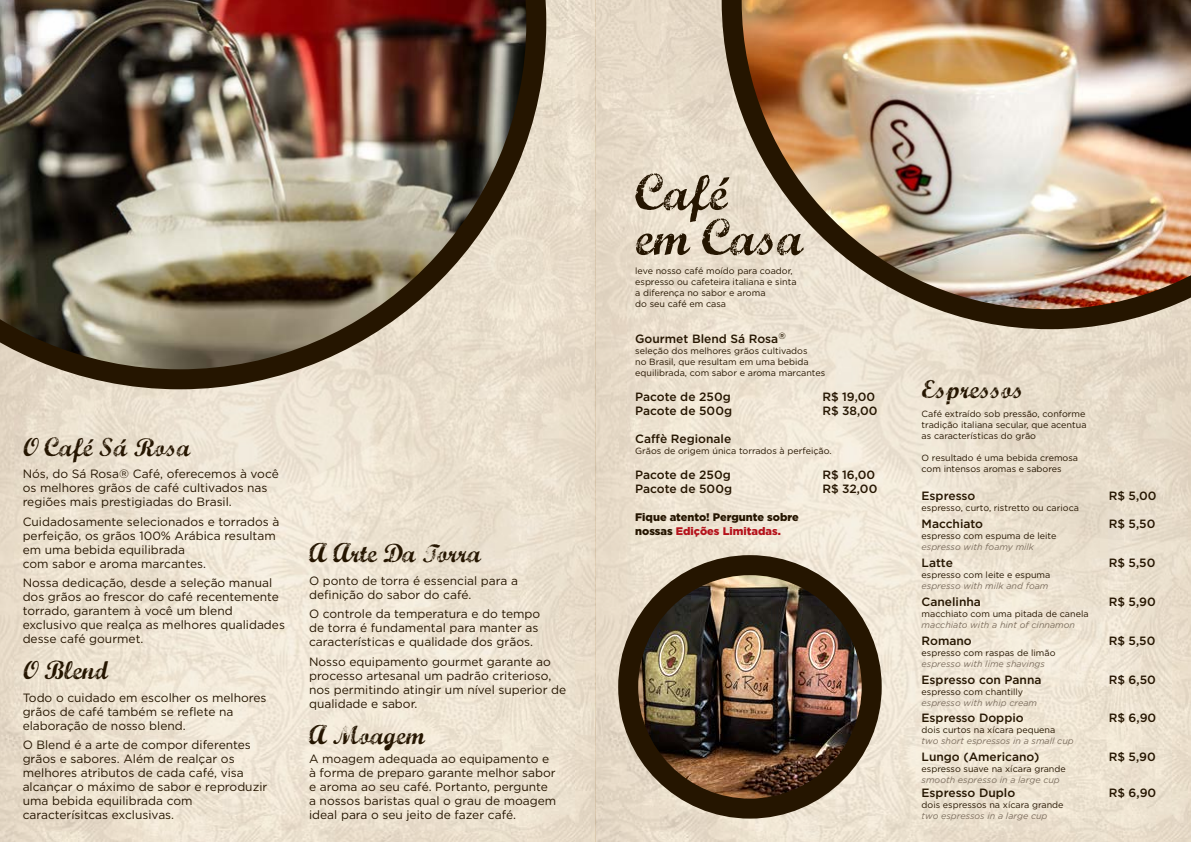
<style>
.page{position:relative;width:1191px;height:842px;background:#fff}
.page>*{position:absolute;margin:0;border:0;box-sizing:border-box;transform-origin:0 0}
.t1{font:50px/45px "Marcelle Script";color:#251500}
.t2{font:26px "Marcelle Script";color:#251500}
.t3{font:12px/14px "Gotham";color:#251500}
.t4{font:500 12px "Gotham";color:#251500}
.t5{font:900 11px/14px "Gotham";color:#251500}
.t6{font:9px/11px "Gotham";color:#251500}
.t7{font:italic 9px "Gotham";color:#7e7060}
.s1{color:#b5121b}
</style>
<div class="page">
<img style="left:0;top:0;width:1191px;height:842px">
<img style="left:721px;top:0;width:470px;height:329px">
<img style="left:628px;top:574px;width:243px;height:225px">
<div style="left:618px;top:555px;width:263px;height:264px;border:20px solid #251500;border-radius:50%"></div>
<img style="left:0;top:0;width:546px;height:389px">
<h2 class="t2" style="left:23px;top:428px;width:169px">O Café Sá Rosa</h2>
<p class="t3" style="left:23px;top:467px;width:258px">Nós, do Sá Rosa® Café, oferecemos à você os melhores grãos de café cultivados nas regiões mais prestigiadas do Brasil.</p>
<p class="t3" style="left:23px;top:514px;width:258px">Cuidadosamente selecionados e torrados à perfeição, os grãos 100% Arábica resultam em uma bebida equilibrada<br>com sabor e aroma marcantes.</p>
<p class="t3" style="left:23px;top:576px;width:264px">Nossa dedicação, desde a seleção manual dos grãos ao frescor do café recentemente torrado, garantem à você um blend exclusivo que realça as melhores qualidades desse café gourmet.</p>
<h2 class="t2" style="left:23px;top:652px;width:87px">O Blend</h2>
<p class="t3" style="left:23px;top:690px;width:245px">Todo o cuidado em escolher os melhores grãos de café também se reflete na elaboração de nosso blend.</p>
<p class="t3" style="left:23px;top:738px;width:246px">O Blend é a arte de compor diferentes grãos e sabores. Além de realçar os melhores atributos de cada café, visa alcançar o máximo de sabor e reproduzir uma bebida equilibrada com caracterísitcas exclusivas.</p>
<h2 class="t2" style="left:309px;top:535px;width:173px">A Arte Da Torra</h2>
<p class="t3" style="left:309px;top:573px;width:210px">O ponto de torra é essencial para a definição do sabor do café.</p>
<p class="t3" style="left:309px;top:607px;width:233px">O controle da temperatura e do tempo de torra é fundamental para manter as características e qualidade dos grãos.</p>
<p class="t3" style="left:309px;top:654px;width:259px">Nosso equipamento gourmet garante ao processo artesanal um padrão criterioso, nos permitindo atingir um nível superior de qualidade e sabor.</p>
<h2 class="t2" style="left:309px;top:716px;width:117px">A Moagem</h2>
<p class="t3" style="left:309px;top:752px;width:249px">A moagem adequada ao equipamento e à forma de preparo garante melhor sabor e aroma ao seu café. Portanto, pergunte a nossos baristas qual o grau de moagem ideal para o seu jeito de fazer café.</p>
<h1 class="t1" style="left:635px;top:168px;width:169px">Café<br>em Casa</h1>
<p class="t6" style="left:635px;top:265px;width:163px">leve nosso café moído para coador, espresso ou cafeteira italiana e sinta a diferença no sabor e aroma<br>do seu café em casa</p>
<p class="t4" style="left:635px;top:332px;width:152px">Gourmet Blend Sá Rosa<sup>®</sup></p>
<p class="t6" style="left:635px;top:345px;width:191px">seleção dos melhores grãos cultivados<br>no Brasil, que resultam em uma bebida equilibrada, com sabor e aroma marcantes</p>
<p class="t4" style="left:635px;top:390px;width:97px">Pacote de 250g</p>
<p class="t4" style="left:822px;top:390px;width:54px">R$ 19,00</p>
<p class="t4" style="left:635px;top:404px;width:98px">Pacote de 500g</p>
<p class="t4" style="left:822px;top:404px;width:57px">R$ 38,00</p>
<p class="t4" style="left:635px;top:432px;width:98px">Caffè Regionale</p>
<p class="t6" style="left:635px;top:445px;width:198px">Grãos de origem única torrados à perfeição.</p>
<p class="t4" style="left:635px;top:468px;width:97px">Pacote de 250g</p>
<p class="t4" style="left:822px;top:468px;width:54px">R$ 16,00</p>
<p class="t4" style="left:635px;top:482px;width:98px">Pacote de 500g</p>
<p class="t4" style="left:822px;top:482px;width:56px">R$ 32,00</p>
<p class="t5" style="left:635px;top:510px;width:165px">Fique atento! Pergunte sobre nossas <span class="s1">Edições Limitadas.</span></p>
<h2 class="t2" style="left:921px;top:371px;width:103px">Espressos</h2>
<p class="t6" style="left:921px;top:409px;width:166px">Café extraído sob pressão, conforme tradição italiana secular, que acentua as características do grão</p>
<p class="t6" style="left:921px;top:453px;width:158px">O resultado é uma bebida cremosa com intensos aromas e sabores</p>
<p class="t4" style="left:921px;top:489px;width:55px">Espresso</p>
<p class="t4" style="left:1108px;top:489px;width:49px">R$ 5,00</p>
<p class="t6" style="left:921px;top:503px;width:159px">espresso, curto, ristretto ou carioca</p>
<p class="t4" style="left:921px;top:517px;width:63px">Macchiato</p>
<p class="t4" style="left:1108px;top:517px;width:48px">R$ 5,50</p>
<p class="t6" style="left:921px;top:530px;width:136px">espresso com espuma de leite</p>
<p class="t7" style="left:921px;top:542px;width:114px">espresso with foamy milk</p>
<p class="t4" style="left:921px;top:556px;width:33px">Latte</p>
<p class="t4" style="left:1108px;top:556px;width:48px">R$ 5,50</p>
<p class="t6" style="left:921px;top:569px;width:130px">espresso com leite e espuma</p>
<p class="t7" style="left:921px;top:581px;width:128px">espresso with milk and foam</p>
<p class="t4" style="left:921px;top:595px;width:61px">Canelinha</p>
<p class="t4" style="left:1108px;top:595px;width:49px">R$ 5,90</p>
<p class="t6" style="left:921px;top:608px;width:168px">macchiato com uma pitada de canela</p>
<p class="t7" style="left:921px;top:620px;width:155px">macchiato with a hint of cinnamon</p>
<p class="t4" style="left:921px;top:634px;width:52px">Romano</p>
<p class="t4" style="left:1108px;top:634px;width:48px">R$ 5,50</p>
<p class="t6" style="left:921px;top:647px;width:135px">espresso com raspas de limão</p>
<p class="t7" style="left:921px;top:659px;width:125px">espresso with lime shavings</p>
<p class="t4" style="left:921px;top:672px;width:121px">Espresso con Panna</p>
<p class="t4" style="left:1108px;top:672px;width:49px">R$ 6,50</p>
<p class="t6" style="left:921px;top:686px;width:103px">espresso com chantilly</p>
<p class="t7" style="left:921px;top:697px;width:117px">espresso with whip cream</p>
<p class="t4" style="left:921px;top:711px;width:104px">Espresso Doppio</p>
<p class="t4" style="left:1108px;top:711px;width:49px">R$ 6,90</p>
<p class="t6" style="left:921px;top:725px;width:135px">dois curtos na xícara pequena</p>
<p class="t7" style="left:921px;top:736px;width:154px">two short espressos in a small cup</p>
<p class="t4" style="left:921px;top:750px;width:119px">Lungo (Americano)</p>
<p class="t4" style="left:1108px;top:750px;width:49px">R$ 5,90</p>
<p class="t6" style="left:921px;top:763px;width:146px">espresso suave na xícara grande</p>
<p class="t7" style="left:921px;top:775px;width:140px">smooth espresso in a large cup</p>
<p class="t4" style="left:921px;top:786px;width:95px">Espresso Duplo</p>
<p class="t4" style="left:1108px;top:786px;width:49px">R$ 6,90</p>
<p class="t6" style="left:921px;top:799px;width:143px">dois espressos na xícara grande</p>
<p class="t7" style="left:921px;top:811px;width:127px">two espressos in a large cup</p>
</div>
